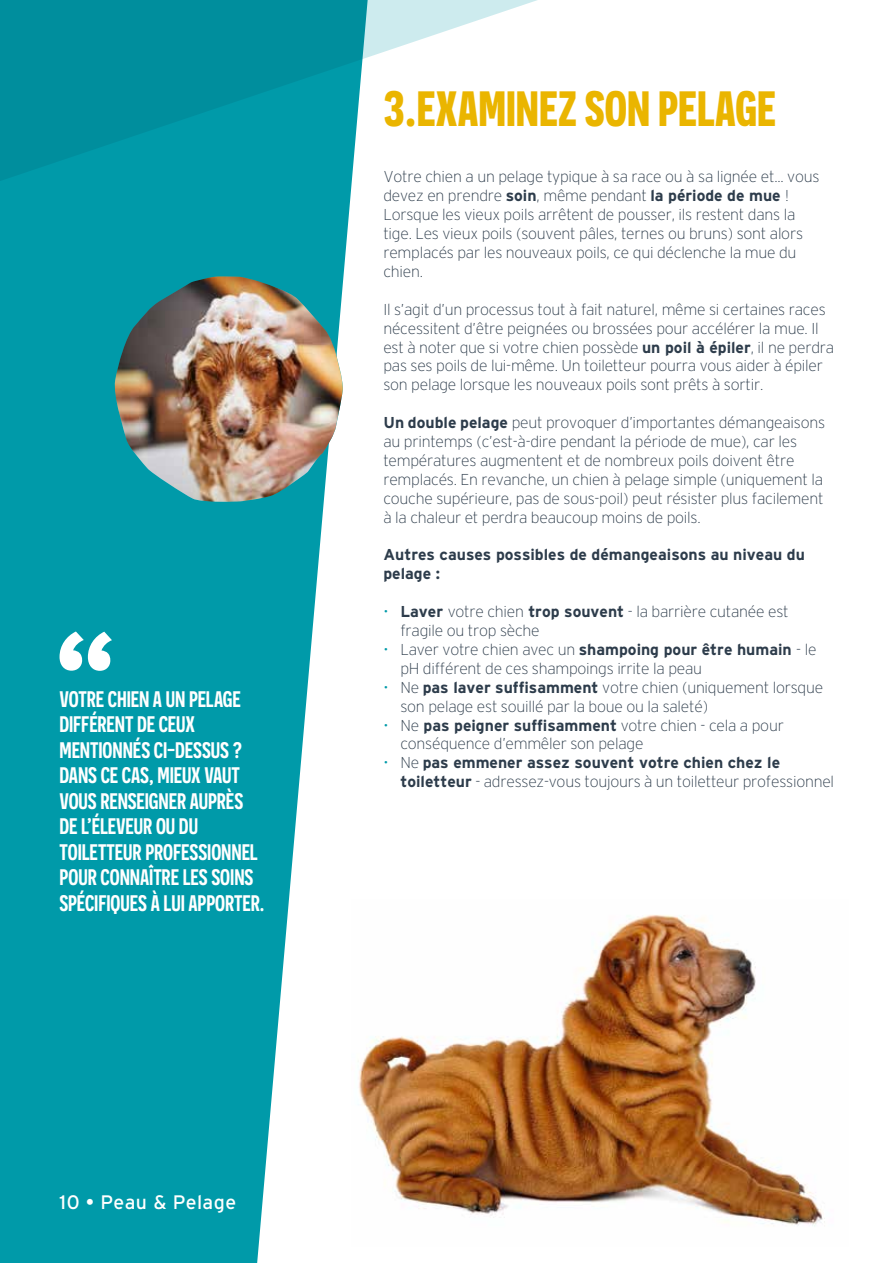
<style>
.page{position:relative;width:893px;height:1263px;background:#fff}
.page>*{position:absolute;margin:0;border:0;box-sizing:border-box;transform-origin:0 0}
.t1{font:700 49.5px "Novecentosanscondensed";color:#eab500}
.t2{font:600 22.5px/25.5px "Novecentosanscondensed";letter-spacing:-.005em;color:#fff}
.t3{font:19.5px "Interstate";letter-spacing:.02em;color:#fff}
.t4{font:200 15.75px/18.9px "Interstate";letter-spacing:-.015em;color:#2d3c4b}
.t5{font:700 15.75px/18.9px "Interstate";color:#2d3c4b}
.s1{font-weight:700}
.s2{color:#009aa9}
</style>
<div class="page">
<svg style="left:0;top:188px;width:352px;height:1075px;fill:#009aa9"></svg>
<svg style="left:0;top:0;width:537px;height:188px"></svg>
<img style="left:113px;top:276px;width:231px;height:226px">
<svg style="left:60px;top:631px;width:52px;height:40px"></svg>
<img style="left:351px;top:900px;width:474px;height:347px">
<h2 class="t2" style="left:60px;top:686px;width:207px">VOTRE CHIEN A UN PELAGE<br>DIFFÉRENT DE CEUX<br>MENTIONNÉS CI-DESSUS ?<br>DANS CE CAS, MIEUX VAUT<br>VOUS RENSEIGNER AUPRÈS<br>DE L’ÉLEVEUR OU DU<br>TOILETTEUR PROFESSIONNEL<br>POUR CONNAÎTRE LES SOINS<br>SPÉCIFIQUES À LUI APPORTER.</h2>
<p class="t3" style="left:60px;top:1191px;width:178px">10 • Peau &amp; Pelage</p>
<h1 class="t1" style="left:383px;top:79px;width:394px">3.EXAMINEZ SON PELAGE</h1>
<p class="t4" style="left:383px;top:167px;width:438px">Votre chien a un pelage typique à sa race ou à sa lignée et... vous devez en prendre <span class="s1">soin</span>, même pendant <span class="s1">la période de mue</span> !<br>Lorsque les vieux poils arrêtent de pousser, ils restent dans la tige. Les vieux poils (souvent pâles, ternes ou bruns) sont alors remplacés par les nouveaux poils, ce qui déclenche la mue du chien.</p>
<p class="t4" style="left:383px;top:300px;width:452px">Il s’agit d’un processus tout à fait naturel, même si certaines races nécessitent d’être peignées ou brossées pour accélérer la mue. Il est à noter que si votre chien possède <span class="s1">un poil à épiler</span>, il ne perdra pas ses poils de lui-même. Un toiletteur pourra vous aider à épiler son pelage lorsque les nouveaux poils sont prêts à sortir.</p>
<p class="t4" style="left:383px;top:413px;width:443px"><span class="s1">Un double pelage</span> peut provoquer d’importantes démangeaisons au printemps (c’est-à-dire pendant la période de mue), car les températures augmentent et de nombreux poils doivent être remplacés. En revanche, un chien à pelage simple (uniquement la couche supérieure, pas de sous-poil) peut résister plus facilement à la chaleur et perdra beaucoup moins de poils.</p>
<p class="t5" style="left:383px;top:545px;width:423px">Autres causes possibles de démangeaisons au niveau du pelage :</p>
<p class="t4" style="left:400px;top:602px;width:390px;text-indent:-17px"><span class="s2">•</span> <span class="s1">Laver</span> votre chien <span class="s1">trop souvent</span> - la barrière cutanée est fragile ou trop sèche</p>
<p class="t4" style="left:400px;top:640px;width:418px;text-indent:-17px"><span class="s2">•</span> Laver votre chien avec un <span class="s1">shampoing pour être humain</span> - le pH différent de ces shampoings irrite la peau</p>
<p class="t4" style="left:400px;top:678px;width:424px;text-indent:-17px"><span class="s2">•</span> Ne <span class="s1">pas laver suffisamment</span> votre chien (uniquement lorsque son pelage est souillé par la boue ou la saleté)</p>
<p class="t4" style="left:400px;top:716px;width:385px;text-indent:-17px"><span class="s2">•</span> Ne <span class="s1">pas peigner suffisamment</span> votre chien - cela a pour conséquence d’emmêler son pelage</p>
<p class="t4" style="left:400px;top:753px;width:435px;text-indent:-17px"><span class="s2">•</span> Ne <span class="s1">pas emmener assez souvent votre chien chez le toiletteur</span> - adressez-vous toujours à un toiletteur professionnel</p>
</div>
